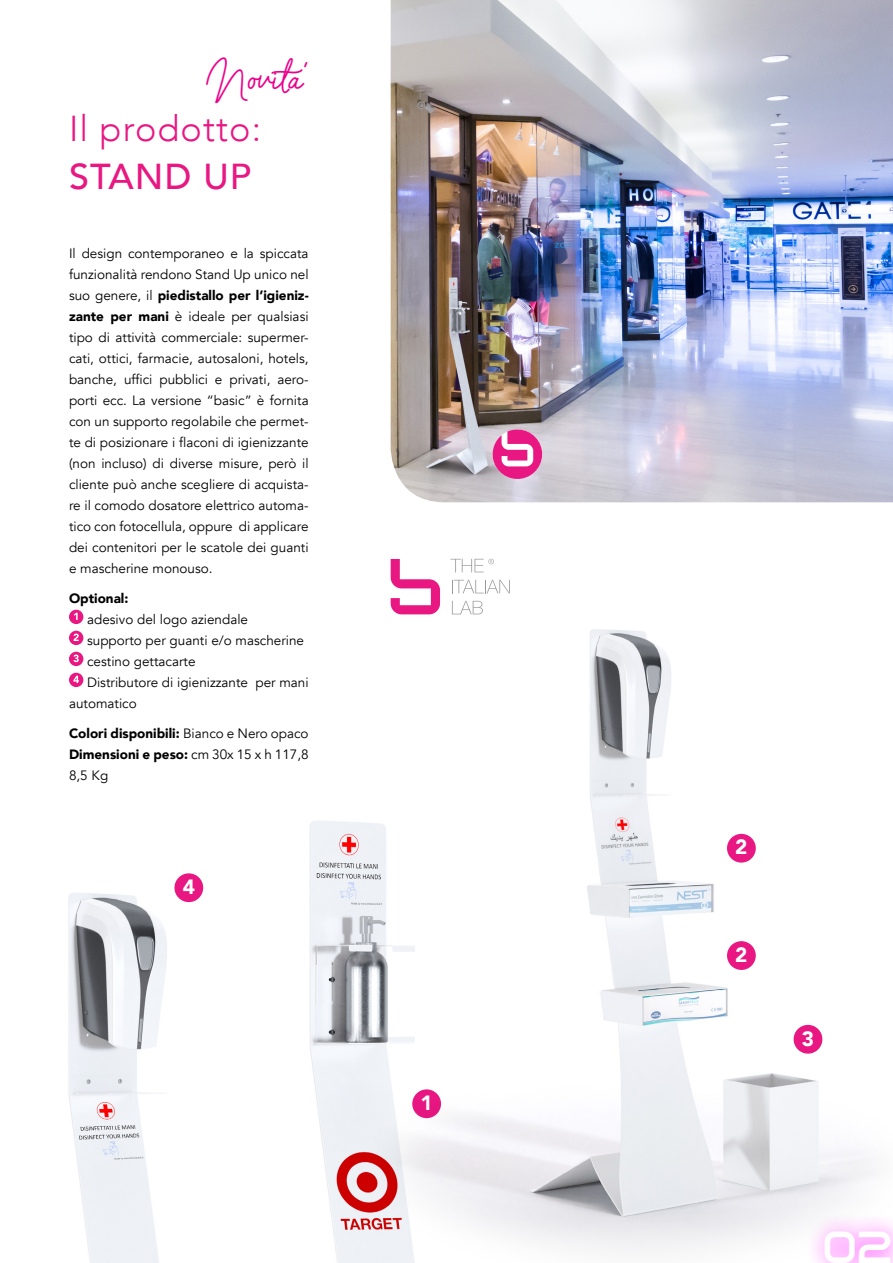
<style>
.page{position:relative;width:893px;height:1263px;background:#fff}
.page>*{position:absolute;margin:0;border:0;box-sizing:border-box;transform-origin:0 0}
.t1{font:45px "Azonix";color:#fff}
.t2{font:300 36px "Avenir";letter-spacing:.03em;color:#e81782}
.t3{font:500 36px "Avenir";letter-spacing:.03em;color:#e81782}
.t4{font:36px "Barcelony";color:#ec008b}
.t5{font:900 20.7px "Avenir";color:#fff}
.t6{font:13.5px/21px "Avenir";color:#000;text-align:justify}
.t7{font:900 13.5px "Avenir";color:#000}
.s1{font-weight:900}
.s2{font-weight:400}
</style>
<div class="page">
<img style="left:391px;top:0;width:502px;height:502px">
<div style="left:69px;top:610px;width:14px;height:14px;background:#e81782;border-radius:50%"></div>
<svg style="left:74px;top:613px;width:4px;height:7px"></svg>
<div style="left:69px;top:631px;width:14px;height:14px;background:#e81782;border-radius:50%"></div>
<svg style="left:74px;top:634px;width:5px;height:7px"></svg>
<div style="left:69px;top:652px;width:14px;height:14px;background:#e81782;border-radius:50%"></div>
<svg style="left:73px;top:655px;width:6px;height:7px"></svg>
<div style="left:69px;top:673px;width:14px;height:14px;background:#e81782;border-radius:50%"></div>
<svg style="left:73px;top:676px;width:6px;height:7px"></svg>
<img style="left:68px;top:893px;width:99px;height:370px">
<img style="left:310px;top:821px;width:49px;height:442px">
<svg style="left:452px;top:580px;width:58px;height:13px"></svg>
<svg style="left:452px;top:601px;width:31px;height:7px"></svg>
<svg style="left:391px;top:559px;width:49px;height:49px"></svg>
<svg style="left:450px;top:559px;width:44px;height:13px"></svg>
<div style="left:174px;top:873px;width:29px;height:29px;background:#e81782;border-radius:50%"></div>
<svg style="left:491px;top:427px;width:53px;height:54px;background:#e379b1"></svg>
<img style="left:359px;top:608px;width:534px;height:655px">
<p class="t4" style="left:205px;top:55px;width:110px">Novita’</p>
<p class="t2" style="left:69px;top:107px;width:194px">Il prodotto:</p>
<p class="t3" style="left:69px;top:145px;width:184px">STAND UP</p>
<p class="t6" style="left:69px;top:243px;width:241px">Il design contemporaneo e la spiccata funzionalità rendono Stand Up unico nel suo genere, il <span class="s1">piedistallo per l’igieniz&shy;zante per mani</span> è ideale per qualsiasi tipo di attività commerciale: supermer&shy;cati, ottici, farmacie, autosaloni, hotels, banche, uffici pubblici e privati, aero&shy;porti ecc. La versione “basic” è fornita con un supporto regolabile che permet&shy;te di posizionare i flaconi di igienizzante (non incluso) di diverse misure, però il cliente può anche scegliere di acquista&shy;re il comodo dosatore elettrico automa&shy;tico con fotocellula, oppure di applicare dei contenitori per le scatole dei guanti e mascherine monouso.</p>
<p class="t7" style="left:69px;top:587px;width:61px">Optional:</p>
<p class="t6" style="left:87px;top:609px;width:163px">adesivo del logo aziendale</p>
<p class="t6" style="left:87px;top:630px;width:218px">supporto per guanti e/o mascherine</p>
<p class="t6" style="left:87px;top:651px;width:110px">cestino gettacarte</p>
<p class="t6" style="left:69px;top:672px;width:241px;text-indent:18px">Distributore di igienizzante per mani automatico</p>
<p class="t7" style="left:69px;top:722px;width:241px">Colori disponibili: <span class="s2">Bianco e Nero opaco</span></p>
<p class="t7" style="left:69px;top:743px;width:241px">Dimensioni e peso: <span class="s2">cm 30x 15 x h 117,8</span></p>
<p class="t6" style="left:69px;top:765px;width:41px">8,5 Kg</p>
<p class="t5" style="left:183px;top:869px;width:14px">4</p>
<p class="t5" style="left:421px;top:1085px;width:14px">1</p>
<p class="t5" style="left:735px;top:829px;width:14px">2</p>
<p class="t5" style="left:735px;top:937px;width:14px">2</p>
<p class="t5" style="left:802px;top:1020px;width:14px">3</p>
<p class="t1" style="left:822px;top:1227px;width:72px">02</p>
</div>
